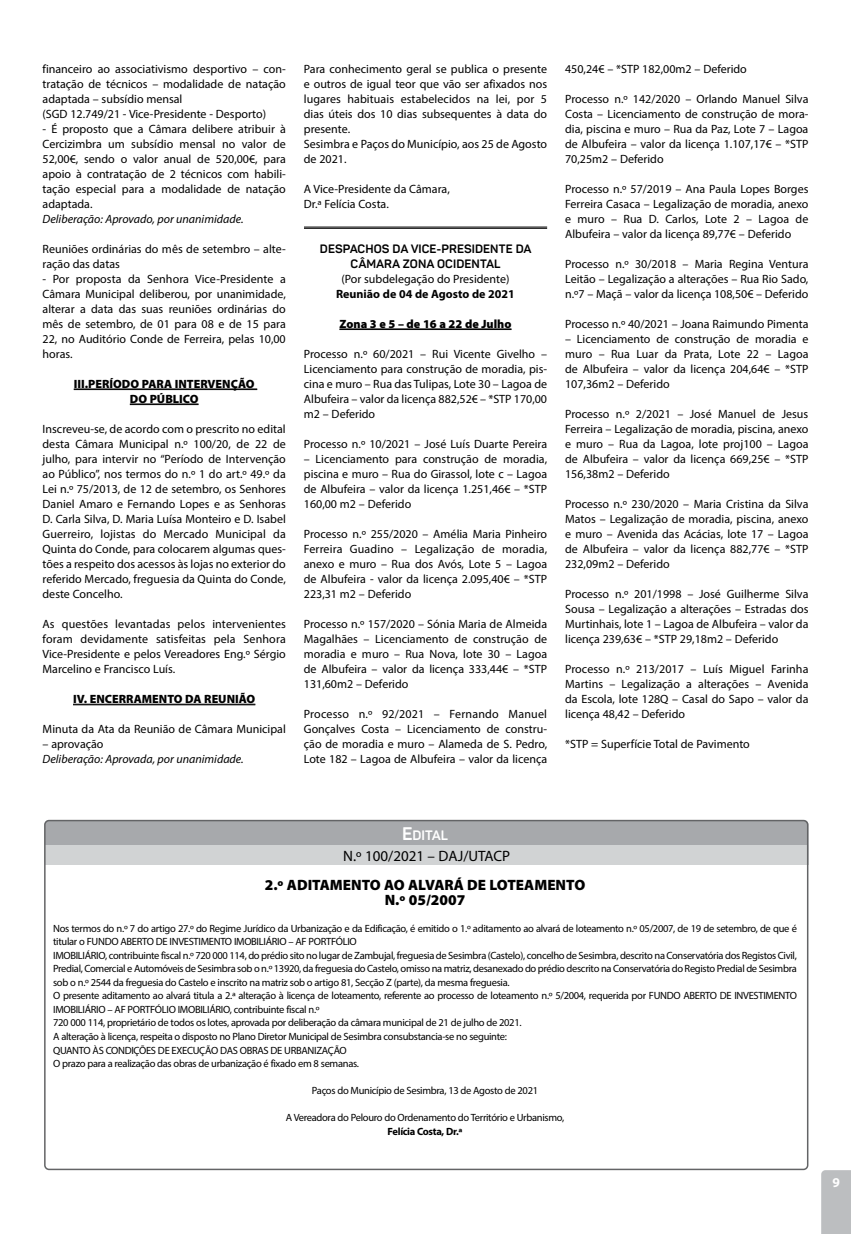
<style>
.page{position:relative;width:851px;height:1234px;background:#fff}
.page>*{position:absolute;margin:0;border:0;box-sizing:border-box;transform-origin:0 0}
.t1{font:900 15px/15px "Myriad Pro";color:#000;text-align:center}
.t2{font:15px "Myriad Pro";color:#000}
.t3{font:700 13.5px "Panton";color:#fff}
.t4{font:700 13.5px "Myriad Pro";color:#fff}
.t5{font:12px/15px "Myriad Pro";color:#000;text-align:justify}
.t6{font:900 12px/15px "Myriad Pro";color:#000;text-align:center}
.t7{font:italic 12px "Myriad Pro";color:#000}
.t8{font:700 12px/15px "Panton";letter-spacing:.01em;color:#000;text-align:center}
.t9{font:700 12px "Myriad Pro";color:#000}
.t10{font:10.5px/13.5px "Myriad Pro";letter-spacing:-.03em;color:#000}
.t11{font:700 10.5px "Myriad Pro";letter-spacing:-.03em;color:#000}
.s1{font-size:18px}
</style>
<div class="page">
<div style="left:821px;top:1170px;width:29px;height:63px;background:#bcbec0"></div>
<hr style="left:74px;top:388px;width:183px;height:1px;background:#000">
<hr style="left:74px;top:389px;width:183px;height:1px;background:#000">
<hr style="left:130px;top:403px;width:68px;height:1px;background:#000">
<hr style="left:130px;top:404px;width:68px;height:1px;background:#000">
<hr style="left:73px;top:703px;width:182px;height:1px;background:#000">
<hr style="left:73px;top:704px;width:182px;height:1px;background:#000">
<hr style="left:339px;top:328px;width:172px;height:1px;background:#000">
<hr style="left:339px;top:329px;width:172px;height:1px;background:#000">
<hr style="left:304px;top:227px;width:243px;height:1px;background:#000">
<hr style="left:304px;top:228px;width:243px;height:1px;background:#000">
<div style="left:45px;top:820px;width:763px;height:44px;background:#a7a9ac;border-radius:4px"></div>
<div style="left:45px;top:845px;width:763px;height:19px;background:#d1d3d4"></div>
<div style="left:44px;top:819px;width:764px;height:350px;border:2px solid #636466;border-radius:4px"></div>
<p class="t5" style="left:43px;top:61px;width:245px;text-align:left">financeiro ao associativismo desportivo – con&shy;tratação de técnicos – modalidade de natação adaptada – subsídio mensal<br>(SGD 12.749/21 - Vice-Presidente - Desporto)</p>
<p class="t5" style="left:43px;top:121px;width:245px">- É proposto que a Câmara delibere atribuir à Cercizimbra um subsídio mensal no valor de 52,00€, sendo o valor anual de 520,00€, para apoio à contratação de 2 técnicos com habili&shy;tação especial para a modalidade de natação adaptada.</p>
<p class="t7" style="left:43px;top:211px;width:202px">Deliberação: Aprovado, por unanimidade.</p>
<p class="t5" style="left:43px;top:241px;width:245px">Reuniões ordinárias do mês de setembro – alte&shy;ração das datas</p>
<p class="t5" style="left:43px;top:271px;width:245px">- Por proposta da Senhora Vice-Presidente a Câmara Municipal deliberou, por unanimidade, alterar a data das suas reuniões ordinárias do mês de setembro, de 01 para 08 e de 15 para 22, no Auditório Conde de Ferreira, pelas 10,00 horas.</p>
<p class="t6" style="left:74px;top:376px;width:182px">III.PERÍODO PARA INTERVENÇÃO<br>DO PÚBLICO</p>
<p class="t5" style="left:43px;top:421px;width:245px">Inscreveu-se, de acordo com o prescrito no edital desta Câmara Municipal n.º 100/20, de 22 de julho, para intervir no “Período de Intervenção ao Público”, nos termos do n.º 1 do art.º 49.º da Lei n.º 75/2013, de 12 de setembro, os Senhores Daniel Amaro e Fernando Lopes e as Senhoras D. Carla Silva, D. Maria Luísa Monteiro e D. Isabel Guerreiro, lojistas do Mercado Municipal da Quinta do Conde, para colocarem algumas ques&shy;tões a respeito dos acessos às lojas no exterior do referido Mercado, freguesia da Quinta do Conde, deste Concelho.</p>
<p class="t5" style="left:43px;top:616px;width:245px">As questões levantadas pelos intervenientes foram devidamente satisfeitas pela Senhora Vice-Presidente e pelos Vereadores Eng.º Sérgio Marcelino e Francisco Luís.</p>
<p class="t6" style="left:73px;top:691px;width:184px">IV. ENCERRAMENTO DA REUNIÃO</p>
<p class="t5" style="left:43px;top:721px;width:245px">Minuta da Ata da Reunião de Câmara Municipal</p>
<p class="t5" style="left:43px;top:736px;width:62px">– aprovação</p>
<p class="t7" style="left:43px;top:751px;width:203px">Deliberação: Aprovada, por unanimidade.</p>
<p class="t5" style="left:304px;top:61px;width:245px;text-align:left">Para conhecimento geral se publica o presente e outros de igual teor que vão ser afixados nos lugares habituais estabelecidos na lei, por 5 dias úteis dos 10 dias subsequentes à data do presente.<br>Sesimbra e Paços do Município, aos 25 de Agosto de 2021.</p>
<p class="t5" style="left:304px;top:181px;width:147px">A Vice-Presidente da Câmara,<br>Dr.ª Felícia Costa.</p>
<p class="t8" style="left:320px;top:241px;width:213px">DESPACHOS DA VICE-PRESIDENTE DA<br>CÂMARA ZONA OCIDENTAL</p>
<p class="t5" style="left:341px;top:271px;width:170px">(Por subdelegação do Presidente)</p>
<p class="t9" style="left:336px;top:286px;width:180px">Reunião de 04 de Agosto de 2021</p>
<p class="t6" style="left:339px;top:316px;width:173px">Zona 3 e 5 – de 16 a 22 de Julho</p>
<p class="t5" style="left:304px;top:346px;width:245px">Processo n.º 60/2021 – Rui Vicente Givelho – Licenciamento para construção de moradia, pis&shy;cina e muro – Rua das Tulipas, Lote 30 – Lagoa de Albufeira – valor da licença 882,52€ – *STP 170,00 m2 – Deferido</p>
<p class="t5" style="left:304px;top:436px;width:245px">Processo n.º 10/2021 – José Luís Duarte Pereira</p>
<p class="t5" style="left:304px;top:451px;width:245px">– Licenciamento para construção de moradia, piscina e muro – Rua do Girassol, lote c – Lagoa de Albufeira – valor da licença 1.251,46€ – *STP 160,00 m2 – Deferido</p>
<p class="t5" style="left:304px;top:526px;width:245px">Processo n.º 255/2020 – Amélia Maria Pinheiro Ferreira Guadino – Legalização de moradia, anexo e muro – Rua dos Avós, Lote 5 – Lagoa de Albufeira - valor da licença 2.095,40€ – *STP 223,31 m2 – Deferido</p>
<p class="t5" style="left:304px;top:616px;width:245px">Processo n.º 157/2020 – Sónia Maria de Almeida Magalhães – Licenciamento de construção de moradia e muro – Rua Nova, lote 30 – Lagoa de Albufeira – valor da licença 333,44€ – *STP 131,60m2 – Deferido</p>
<p class="t5" style="left:304px;top:706px;width:245px">Processo n.º 92/2021 – Fernando Manuel Gonçalves Costa – Licenciamento de constru&shy;ção de moradia e muro – Alameda de S. Pedro, Lote 182 – Lagoa de Albufeira – valor da licença</p>
<p class="t5" style="left:565px;top:61px;width:183px">450,24€ – *STP 182,00m2 – Deferido</p>
<p class="t5" style="left:565px;top:91px;width:245px">Processo n.º 142/2020 – Orlando Manuel Silva Costa – Licenciamento de construção de mora&shy;dia, piscina e muro – Rua da Paz, Lote 7 – Lagoa de Albufeira – valor da licença 1.107,17€ – *STP 70,25m2 – Deferido</p>
<p class="t5" style="left:565px;top:181px;width:245px">Processo n.º 57/2019 – Ana Paula Lopes Borges Ferreira Casaca – Legalização de moradia, anexo e muro – Rua D. Carlos, Lote 2 – Lagoa de Albufeira – valor da licença 89,77€ – Deferido</p>
<p class="t5" style="left:565px;top:256px;width:245px">Processo n.º 30/2018 – Maria Regina Ventura Leitão – Legalização a alterações – Rua Rio Sado, n.º7 – Maçã – valor da licença 108,50€ – Deferido</p>
<p class="t5" style="left:565px;top:316px;width:245px">Processo n.º 40/2021 – Joana Raimundo Pimenta</p>
<p class="t5" style="left:565px;top:331px;width:245px">– Licenciamento de construção de moradia e muro – Rua Luar da Prata, Lote 22 – Lagoa de Albufeira – valor da licença 204,64€ – *STP 107,36m2 – Deferido</p>
<p class="t5" style="left:565px;top:406px;width:245px">Processo n.º 2/2021 – José Manuel de Jesus Ferreira – Legalização de moradia, piscina, anexo e muro – Rua da Lagoa, lote proj100 – Lagoa de Albufeira – valor da licença 669,25€ – *STP 156,38m2 – Deferido</p>
<p class="t5" style="left:565px;top:496px;width:245px">Processo n.º 230/2020 – Maria Cristina da Silva Matos – Legalização de moradia, piscina, anexo e muro – Avenida das Acácias, lote 17 – Lagoa de Albufeira – valor da licença 882,77€ – *STP 232,09m2 – Deferido</p>
<p class="t5" style="left:565px;top:586px;width:245px">Processo n.º 201/1998 – José Guilherme Silva Sousa – Legalização a alterações – Estradas dos Murtinhais, lote 1 – Lagoa de Albufeira – valor da licença 239,63€ – *STP 29,18m2 – Deferido</p>
<p class="t5" style="left:565px;top:661px;width:245px">Processo n.º 213/2017 – Luís Miguel Farinha Martins – Legalização a alterações – Avenida da Escola, lote 128Q – Casal do Sapo – valor da licença 48,42 – Deferido</p>
<p class="t5" style="left:565px;top:736px;width:186px">*STP = Superfície Total de Pavimento</p>
<p class="t3" style="left:402px;top:827px;width:47px"><span class="s1">E</span>dital</p>
<p class="t2" style="left:343px;top:846px;width:168px">N.º 100/2021 – DAJ/UTACP</p>
<p class="t1" style="left:265px;top:876px;width:322px">2.º ADITAMENTO AO ALVARÁ DE LOTEAMENTO<br>N.º 05/2007</p>
<p class="t10" style="left:53px;top:921px;width:745px">Nos termos do n.º 7 do artigo 27.º do Regime Jurídico da Urbanização e da Edificação, é emitido o 1.º aditamento ao alvará de loteamento n.º 05/2007, de 19 de setembro, de que é titular o FUNDO ABERTO DE INVESTIMENTO IMOBILIÁRIO – AF PORTFÓLIO<br>IMOBILIÁRIO, contribuinte fiscal n.º 720 000 114, do prédio sito no lugar de Zambujal, freguesia de Sesimbra (Castelo), concelho de Sesimbra, descrito na Conservatória dos Registos Civil, Predial, Comercial e Automóveis de Sesimbra sob o n.º 13920, da freguesia do Castelo, omisso na matriz, desanexado do prédio descrito na Conservatória do Registo Predial de Sesimbra sob o n.º 2544 da freguesia do Castelo e inscrito na matriz sob o artigo 81, Secção Z (parte), da mesma freguesia.<br>O presente aditamento ao alvará titula a 2.ª alteração à licença de loteamento, referente ao processo de loteamento n.º 5/2004, requerida por FUNDO ABERTO DE INVESTIMENTO IMOBILIÁRIO – AF PORTFÓLIO IMOBILIÁRIO, contribuinte fiscal n.º<br>720 000 114, proprietário de todos os lotes, aprovada por deliberação da câmara municipal de 21 de julho de 2021.<br>A alteração à licença, respeita o disposto no Plano Diretor Municipal de Sesimbra consubstancia-se no seguinte:<br>QUANTO ÀS CONDIÇÕES DE EXECUÇÃO DAS OBRAS DE URBANIZAÇÃO<br>O prazo para a realização das obras de urbanização é fixado em 8 semanas.</p>
<p class="t10" style="left:312px;top:1083px;width:228px">Paços do Município de Sesimbra, 13 de Agosto de 2021</p>
<p class="t10" style="left:286px;top:1110px;width:280px">A Vereadora do Pelouro do Ordenamento do Território e Urbanismo,</p>
<p class="t11" style="left:387px;top:1123px;width:76px">Felícia Costa, Dr.ª</p>
<p class="t4" style="left:832px;top:1173px;width:9px">9</p>
</div>
